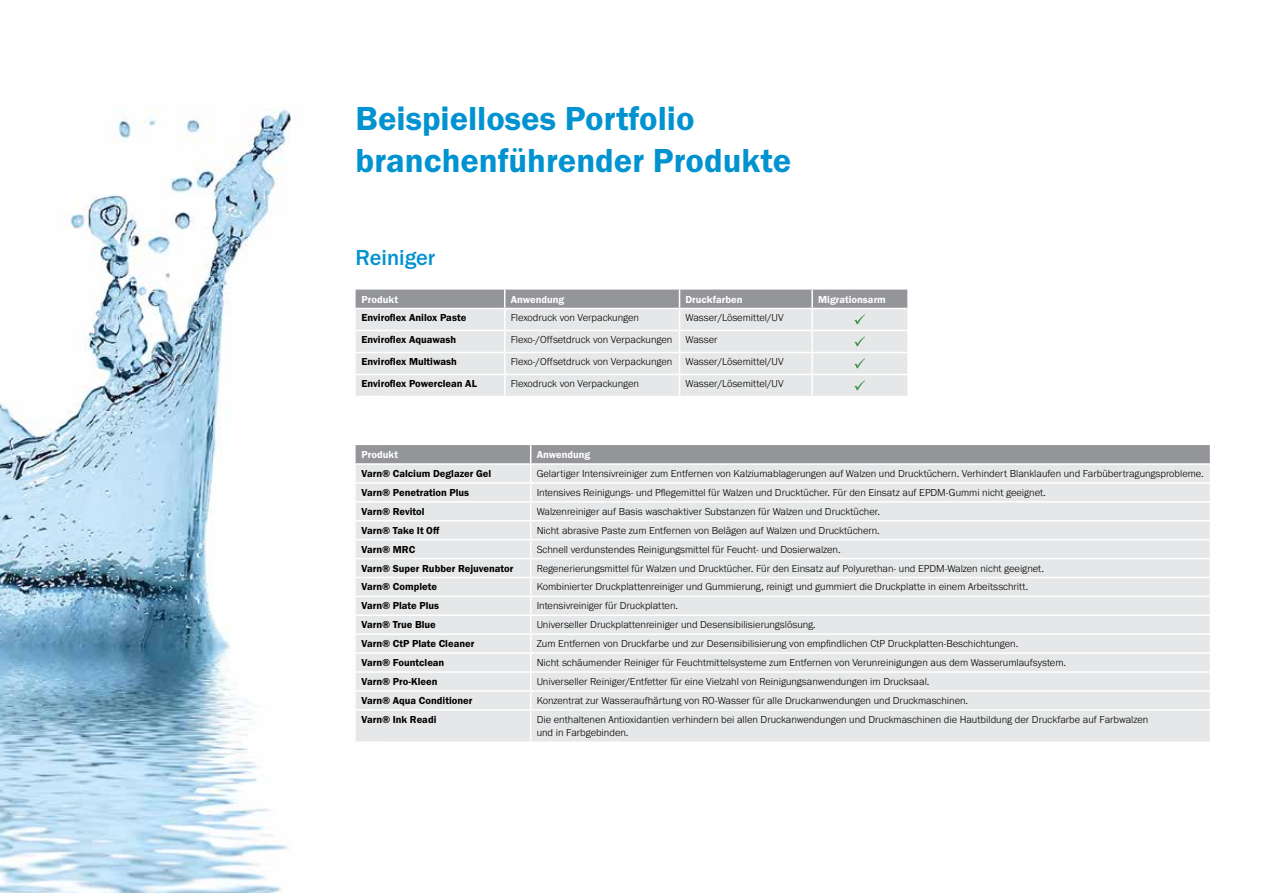
<style>
.page{position:relative;width:1263px;height:893px;background:#fff}
.page>*{position:absolute;margin:0;border:0;box-sizing:border-box;transform-origin:0 0}
.t1{font:34.5px/41.4px "Franklin Gothic URW Dem";color:#0093d0}
.t2{font:500 22.5px "Franklin Gothic URW";color:#0093d0}
.t3{font:300 10.5px/13.5px "Franklin Gothic URW";color:#000}
.t4{font:10.5px "Franklin Gothic URW Dem";color:#000}
.t5{font:10.5px "Franklin Gothic URW Dem";color:#fff}
</style>
<div class="page">
<img style="left:0;top:109px;width:386px;height:784px">
<hr style="left:356px;top:396px;width:149px;height:1px;background:#fff">
<svg style="left:356px;top:290px;width:551px;height:106px;background:#d9dadb"></svg>
<div style="left:356px;top:711px;width:854px;height:30px;background:#e6e7e8"></div>
<svg style="left:356px;top:445px;width:854px;height:264px;background:#e2e3e4"></svg>
<hr style="left:356px;top:709px;width:175px;height:2px;background:#fff">
<hr style="left:530px;top:711px;width:1px;height:30px;background:#fff">
<hr style="left:356px;top:741px;width:175px;height:2px;background:#fff">
<hr style="left:356px;top:463px;width:175px;height:2px;background:#fff">
<hr style="left:531px;top:463px;width:679px;height:2px;background:#fff">
<h1 class="t1" style="left:356px;top:98px;width:437px">Beispielloses Portfolio branchenführender Produkte</h1>
<h2 class="t2" style="left:356px;top:243px;width:81px">Reiniger</h2>
<p class="t5" style="left:362px;top:293px;width:38px">Produkt</p>
<p class="t5" style="left:511px;top:293px;width:55px">Anwendung</p>
<p class="t5" style="left:685px;top:293px;width:58px">Druckfarben</p>
<p class="t5" style="left:818px;top:293px;width:69px">Migrationsarm</p>
<p class="t4" style="left:362px;top:311px;width:106px">Enviroflex Anilox Paste</p>
<p class="t3" style="left:511px;top:311px;width:130px">Flexodruck von Verpackungen</p>
<p class="t3" style="left:685px;top:311px;width:100px">Wasser/Lösemittel/UV</p>
<p class="t4" style="left:362px;top:333px;width:96px">Enviroflex Aquawash</p>
<p class="t3" style="left:511px;top:333px;width:163px">Flexo-/Offsetdruck von Verpackungen</p>
<p class="t3" style="left:685px;top:333px;width:34px">Wasser</p>
<p class="t4" style="left:362px;top:355px;width:97px">Enviroflex Multiwash</p>
<p class="t3" style="left:511px;top:355px;width:163px">Flexo-/Offsetdruck von Verpackungen</p>
<p class="t3" style="left:685px;top:355px;width:100px">Wasser/Lösemittel/UV</p>
<p class="t4" style="left:362px;top:377px;width:117px">Enviroflex Powerclean AL</p>
<p class="t3" style="left:511px;top:377px;width:130px">Flexodruck von Verpackungen</p>
<p class="t3" style="left:685px;top:377px;width:100px">Wasser/Lösemittel/UV</p>
<p class="t5" style="left:362px;top:448px;width:38px">Produkt</p>
<p class="t5" style="left:537px;top:448px;width:55px">Anwendung</p>
<p class="t4" style="left:362px;top:467px;width:131px">Varn® Calcium Deglazer Gel</p>
<p class="t3" style="left:537px;top:466px;width:669px">Gelartiger Intensivreiniger zum Entfernen von Kalziumablagerungen auf Walzen und Drucktüchern. Verhindert Blanklaufen und Farbübertragungsprobleme.</p>
<p class="t4" style="left:362px;top:486px;width:109px">Varn® Penetration Plus</p>
<p class="t3" style="left:537px;top:485px;width:511px">Intensives Reinigungs- und Pflegemittel für Walzen und Drucktücher. Für den Einsatz auf EPDM-Gummi nicht geeignet.</p>
<p class="t4" style="left:362px;top:505px;width:65px">Varn® Revitol</p>
<p class="t3" style="left:537px;top:504px;width:345px">Walzenreiniger auf Basis waschaktiver Substanzen für Walzen und Drucktücher.</p>
<p class="t4" style="left:362px;top:524px;width:79px">Varn® Take It Off</p>
<p class="t3" style="left:537px;top:523px;width:345px">Nicht abrasive Paste zum Entfernen von Belägen auf Walzen und Drucktüchern.</p>
<p class="t4" style="left:362px;top:543px;width:55px">Varn® MRC</p>
<p class="t3" style="left:537px;top:542px;width:306px">Schnell verdunstendes Reinigungsmittel für Feucht- und Dosierwalzen.</p>
<p class="t4" style="left:362px;top:561px;width:153px">Varn® Super Rubber Rejuvenator</p>
<p class="t3" style="left:537px;top:561px;width:509px">Regenerierungsmittel für Walzen und Drucktücher. Für den Einsatz auf Polyurethan- und EPDM-Walzen nicht geeignet.</p>
<p class="t4" style="left:362px;top:580px;width:77px">Varn® Complete</p>
<p class="t3" style="left:537px;top:580px;width:493px">Kombinierter Druckplattenreiniger und Gummierung, reinigt und gummiert die Druckplatte in einem Arbeitsschritt.</p>
<p class="t4" style="left:362px;top:599px;width:79px">Varn® Plate Plus</p>
<p class="t3" style="left:537px;top:599px;width:143px">Intensivreiniger für Druckplatten.</p>
<p class="t4" style="left:362px;top:618px;width:76px">Varn® True Blue</p>
<p class="t3" style="left:537px;top:618px;width:281px">Universeller Druckplattenreiniger und Desensibilisierungslösung.</p>
<p class="t4" style="left:362px;top:637px;width:114px">Varn® CtP Plate Cleaner</p>
<p class="t3" style="left:537px;top:637px;width:483px">Zum Entfernen von Druckfarbe und zur Desensibilisierung von empfindlichen CtP Druckplatten-Beschichtungen.</p>
<p class="t4" style="left:362px;top:656px;width:84px">Varn® Fountclean</p>
<p class="t3" style="left:537px;top:656px;width:531px">Nicht schäumender Reiniger für Feuchtmittelsysteme zum Entfernen von Verunreinigungen aus dem Wasserumlaufsystem.</p>
<p class="t4" style="left:362px;top:675px;width:77px">Varn® Pro-Kleen</p>
<p class="t3" style="left:537px;top:674px;width:394px">Universeller Reiniger/Entfetter für eine Vielzahl von Reinigungsanwendungen im Drucksaal.</p>
<p class="t4" style="left:362px;top:694px;width:112px">Varn® Aqua Conditioner</p>
<p class="t3" style="left:537px;top:693px;width:433px">Konzentrat zur Wasseraufhärtung von RO-Wasser für alle Druckanwendungen und Druckmaschinen.</p>
<p class="t4" style="left:362px;top:713px;width:76px">Varn® Ink Readi</p>
<p class="t3" style="left:537px;top:712px;width:613px">Die enthaltenen Antioxidantien verhindern bei allen Druckanwendungen und Druckmaschinen die Hautbildung der Druckfarbe auf Farbwalzen und in Farbgebinden.</p>
</div>
